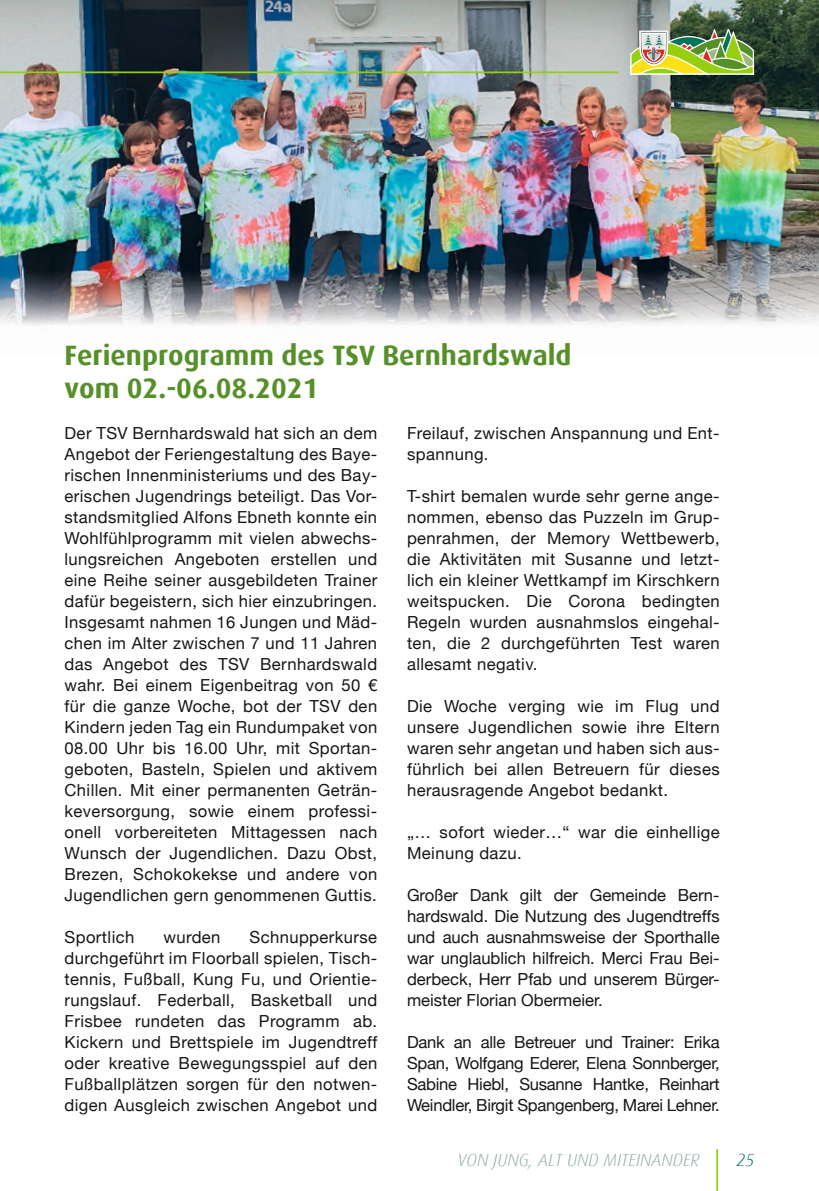
<style>
.page{position:relative;width:819px;height:1191px;background:#fff}
.page>*{position:absolute;margin:0;border:0;box-sizing:border-box;transform-origin:0 0}
.t1{font:700 28px/33.6px "Dax";color:#569029}
.t2{font:italic 300 17.5px "Dax";color:#91afa0}
.t3{font:italic 300 17.5px "Dax";color:#00745a}
.t4{font:16.62px/21px "Helvetica Neue";letter-spacing:.025em;color:#151616;text-align:justify}
</style>
<div class="page">
<img style="left:355px;top:0;width:464px;height:325px">
<img style="left:0;top:0;width:355px;height:326px">
<hr style="left:716px;top:1149px;width:2px;height:42px;background:#94ce0e">
<svg style="left:630px;top:30px;width:124px;height:45px"></svg>
<img style="left:0;top:46px;width:620px;height:32px">
<h1 class="t1" style="left:64px;top:338px;width:508px">Ferienprogramm des TSV Bernhardswald vom 02.-06.08.2021</h1>
<p class="t4" style="left:64px;top:423px;width:314px">Der TSV Bernhardswald hat sich an dem Angebot der Feriengestaltung des Baye&shy;rischen Innenministeriums und des Bay&shy;erischen Jugendrings beteiligt. Das Vor&shy;standsmitglied Alfons Ebneth konnte ein Wohlfühlprogramm mit vielen abwechs&shy;lungsreichen Angeboten erstellen und eine Reihe seiner ausgebildeten Trainer dafür begeistern, sich hier einzubringen.<br>Insgesamt nahmen 16 Jungen und Mäd&shy;chen im Alter zwischen 7 und 11 Jahren das Angebot des TSV Bernhardswald wahr. Bei einem Eigenbeitrag von 50 € für die ganze Woche, bot der TSV den Kindern jeden Tag ein Rundumpaket von 08.00 Uhr bis 16.00 Uhr, mit Sportan&shy;geboten, Basteln, Spielen und aktivem Chillen. Mit einer permanenten Geträn&shy;keversorgung, sowie einem professi&shy;onell vorbereiteten Mittagessen nach Wunsch der Jugendlichen. Dazu Obst, Brezen, Schokokekse und andere von Jugendlichen gern genommenen Guttis.</p>
<p class="t4" style="left:64px;top:927px;width:71px">Sportlich</p>
<p class="t4" style="left:163px;top:927px;width:59px">wurden</p>
<p class="t4" style="left:407px;top:423px;width:314px">Freilauf, zwischen Anspannung und Ent&shy;spannung.</p>
<p class="t4" style="left:407px;top:486px;width:314px">T-shirt bemalen wurde sehr gerne ange&shy;nommen, ebenso das Puzzeln im Grup&shy;penrahmen, der Memory Wettbewerb, die Aktivitäten mit Susanne und letzt&shy;lich ein kleiner Wettkampf im Kirschkern weitspucken. Die Corona bedingten Regeln wurden ausnahmslos eingehal&shy;ten, die 2 durchgeführten Test waren allesamt negativ.</p>
<p class="t4" style="left:407px;top:696px;width:314px">Die Woche verging wie im Flug und unsere Jugendlichen sowie ihre Eltern waren sehr angetan und haben sich aus&shy;führlich bei allen Betreuern für dieses herausragende Angebot bedankt.</p>
<p class="t4" style="left:407px;top:822px;width:314px">„… sofort wieder…“ war die einhellige<br>Meinung dazu.</p>
<p class="t4" style="left:407px;top:885px;width:314px">Großer Dank gilt der Gemeinde Bern&shy;hardswald. Die Nutzung des Jugendtreffs und auch ausnahmsweise der Sporthalle war unglaublich hilfreich. Merci Frau Bei&shy;derbeck, Herr Pfab und unserem Bürger&shy;meister Florian Obermeier.</p>
<p class="t4" style="left:407px;top:1032px;width:314px">Dank an alle Betreuer und Trainer: Erika Span, Wolfgang Ederer, Elena Sonnberger, Sabine Hiebl, Susanne Hantke, Reinhart Weindler, Birgit Spangenberg, Marei Lehner.</p>
<p class="t2" style="left:457px;top:1150px;width:244px">VON JUNG, ALT UND MITEINANDER</p>
<p class="t3" style="left:736px;top:1150px;width:19px">25</p>
<p class="t4" style="left:64px;top:927px;width:314px;text-indent:185px">Schnupperkurse durchgeführt im Floorball spielen, Tisch&shy;tennis, Fußball, Kung Fu, und Orientie&shy;rungslauf. Federball, Basketball und Frisbee rundeten das Programm ab.<br>Kickern und Brettspiele im Jugendtreff oder kreative Bewegungsspiel auf den Fußballplätzen sorgen für den notwen&shy;digen Ausgleich zwischen Angebot und</p>
</div>
